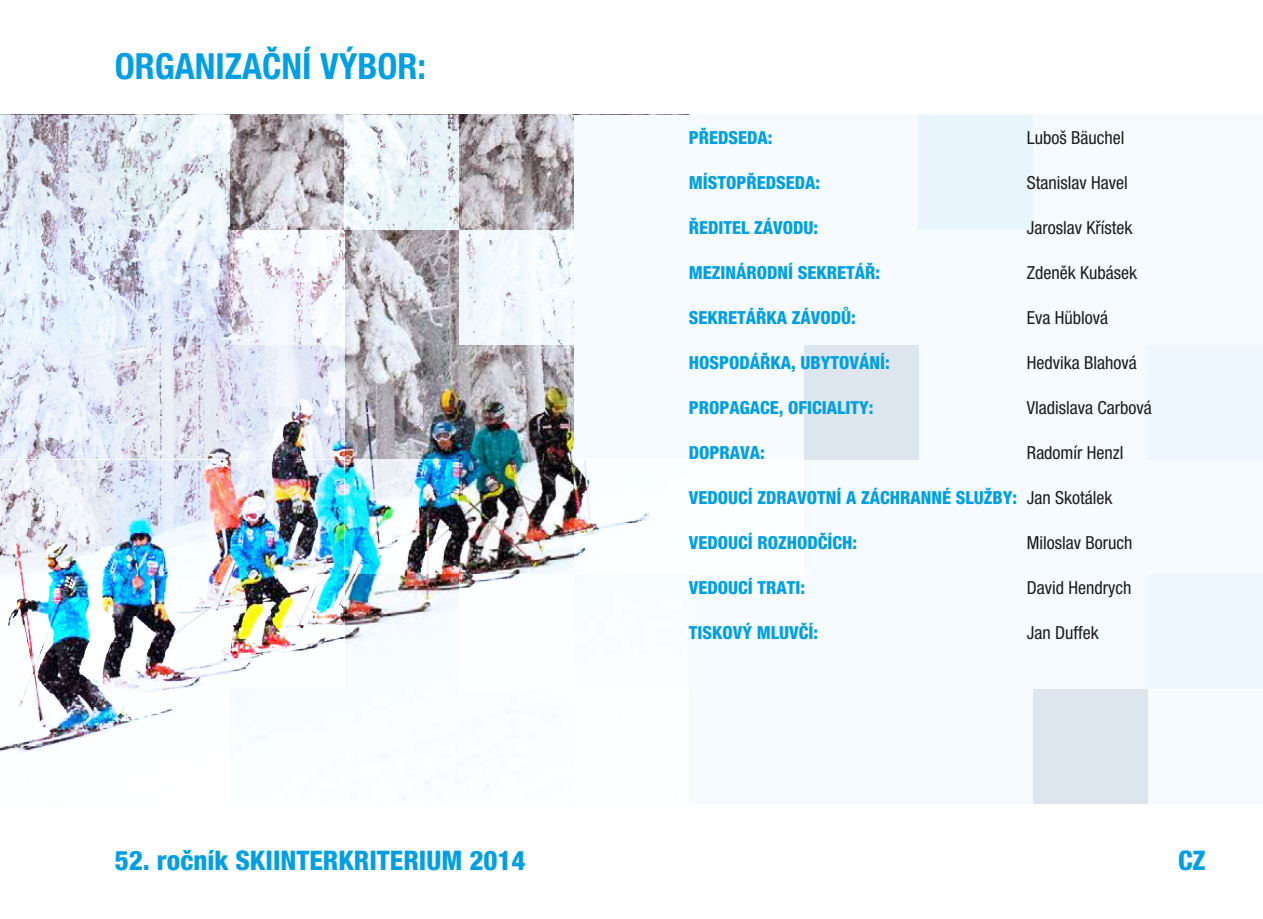
<style>
.page{position:relative;width:1263px;height:919px;background:#fff}
.page>*{position:absolute;margin:0;border:0;box-sizing:border-box;transform-origin:0 0}
.t1{font:700 condensed 36px "Helvetica Neue LT Pro";color:#009fe3}
.t2{font:800 condensed 27px "Helvetica Neue LT Pro";color:#009fe3}
.t3{font:800 condensed 18px "Helvetica Neue LT Pro";color:#009fe3}
.t4{font:condensed 18px "Helvetica Neue LT Pro";color:#1d1d1b}
.s1{font-weight:400;color:#1d1d1b}
</style>
<div class="page">
<div style="left:0;top:115px;width:1263px;height:689px;background:#f5fbfe"></div>
<img style="left:230px;top:115px;width:344px;height:526px">
<div style="left:1148px;top:574px;width:115px;height:115px;background:#eef7fd"></div>
<div style="left:1148px;top:344px;width:115px;height:115px;background:#eef7fd"></div>
<div style="left:1033px;top:689px;width:115px;height:115px;background:#dde5ef"></div>
<div style="left:804px;top:344px;width:114px;height:115px;background:#dde5ef"></div>
<div style="left:689px;top:459px;width:115px;height:115px;background:#feffff"></div>
<div style="left:918px;top:115px;width:115px;height:115px;background:#e8f5fc"></div>
<img style="left:115px;top:574px;width:115px;height:115px">
<img style="left:8px;top:574px;width:107px;height:115px">
<img style="left:230px;top:574px;width:114px;height:98px">
<div style="left:459px;top:574px;width:115px;height:115px;background:#fdffff"></div>
<div style="left:115px;top:689px;width:115px;height:115px;background:#feffff"></div>
<div style="left:574px;top:689px;width:115px;height:115px;background:#feffff"></div>
<img style="left:0;top:689px;width:115px;height:63px">
<svg style="left:115px;top:230px;width:115px;height:114px"></svg>
<svg style="left:0;top:230px;width:115px;height:114px;fill:#e5f1fd"></svg>
<svg style="left:230px;top:230px;width:114px;height:114px"></svg>
<div style="left:459px;top:230px;width:115px;height:114px;background:#f2f9fd"></div>
<svg style="left:115px;top:115px;width:115px;height:115px"></svg>
<svg style="left:0;top:115px;width:115px;height:115px"></svg>
<svg style="left:344px;top:115px;width:115px;height:115px;fill:#e8f4f8"></svg>
<svg style="left:115px;top:344px;width:115px;height:115px;fill:#e4e9f2"></svg>
<svg style="left:0;top:344px;width:115px;height:115px;fill:#e7effb"></svg>
<svg style="left:230px;top:344px;width:114px;height:115px;fill:#e3e9f7"></svg>
<img style="left:115px;top:459px;width:115px;height:115px">
<img style="left:574px;top:460px;width:75px;height:98px">
<svg style="left:0;top:459px;width:115px;height:115px;fill:#eaeef6"></svg>
<img style="left:230px;top:459px;width:114px;height:115px">
<img style="left:344px;top:459px;width:115px;height:115px">
<h1 class="t1" style="left:115px;top:45px;width:313px">ORGANIZAČNÍ VÝBOR:</h1>
<p class="t3" style="left:689px;top:126px;width:85px">PŘEDSEDA:</p>
<p class="t4" style="left:1027px;top:127px;width:99px">Luboš Bäuchel</p>
<p class="t3" style="left:689px;top:171px;width:133px">MÍSTOPŘEDSEDA:</p>
<p class="t4" style="left:1027px;top:172px;width:102px">Stanislav Havel</p>
<p class="t3" style="left:689px;top:216px;width:131px">ŘEDITEL ZÁVODU:</p>
<p class="t4" style="left:1027px;top:217px;width:107px">Jaroslav Křístek</p>
<p class="t3" style="left:689px;top:261px;width:193px">MEZINÁRODNÍ SEKRETÁŘ:</p>
<p class="t4" style="left:1027px;top:262px;width:112px">Zdeněk Kubásek</p>
<p class="t3" style="left:689px;top:306px;width:168px">SEKRETÁŘKA ZÁVODŮ:</p>
<p class="t4" style="left:1027px;top:307px;width:83px">Eva Hüblová</p>
<p class="t3" style="left:689px;top:351px;width:203px">HOSPODÁŘKA, UBYTOVÁNÍ:</p>
<p class="t4" style="left:1027px;top:352px;width:111px">Hedvika Blahová</p>
<p class="t3" style="left:689px;top:396px;width:186px">PROPAGACE, OFICIALITY:</p>
<p class="t4" style="left:1027px;top:397px;width:126px">Vladislava Carbová</p>
<p class="t3" style="left:689px;top:441px;width:78px">DOPRAVA:</p>
<p class="t4" style="left:1027px;top:442px;width:98px">Radomír Henzl</p>
<p class="t3" style="left:689px;top:486px;width:425px">VEDOUCÍ ZDRAVOTNÍ A ZÁCHRANNÉ SLUŽBY: <span class="s1">Jan Skotálek</span></p>
<p class="t3" style="left:689px;top:531px;width:170px">VEDOUCÍ ROZHODČÍCH:</p>
<p class="t4" style="left:1027px;top:532px;width:107px">Miloslav Boruch</p>
<p class="t3" style="left:689px;top:576px;width:118px">VEDOUCÍ TRATI:</p>
<p class="t4" style="left:1027px;top:577px;width:106px">David Hendrych</p>
<p class="t3" style="left:689px;top:621px;width:131px">TISKOVÝ MLUVČÍ:</p>
<p class="t4" style="left:1027px;top:622px;width:73px">Jan Duffek</p>
<h2 class="t2" style="left:115px;top:843px;width:412px">52. ročník SKIINTERKRITERIUM 2014</h2>
<h2 class="t2" style="left:1178px;top:843px;width:29px">CZ</h2>
</div>
